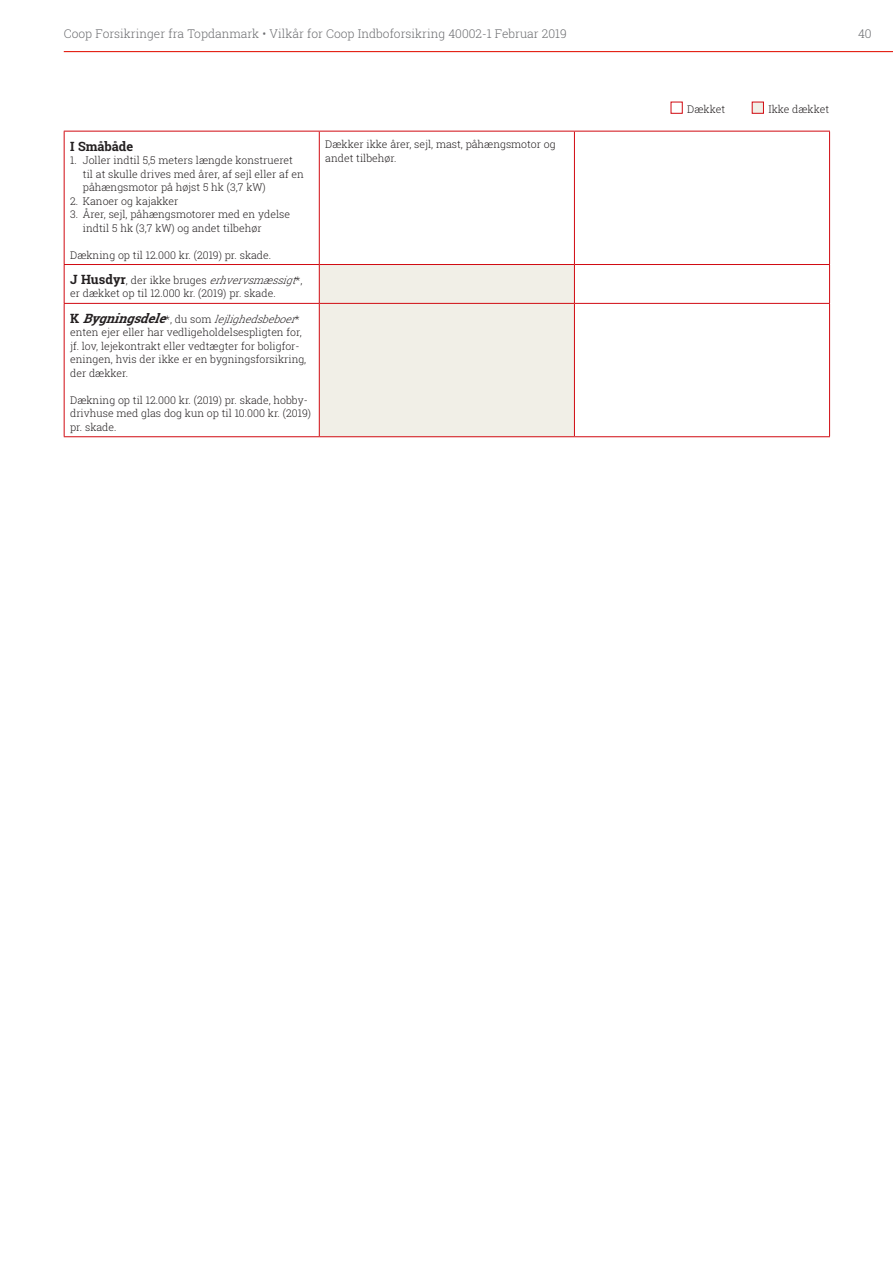
<style>
.page{position:relative;width:893px;height:1263px;background:#fff}
.page>*{position:absolute;margin:0;border:0;box-sizing:border-box;transform-origin:0 0}
.TABEL_brød_fed{font:700 12.75px "Roboto Slab";color:#231f20}
.t1{font:300 12px "Roboto Slab";color:#6c6d70}
.TABEL_brød{font:300 10.5px/13.5px "Roboto Slab";color:#231f20}
.TABEL_brød_pkt_opsti{font:300 10.5px/13.5px "Roboto Slab";color:#231f20}
.s1{font-weight:700;font-size:12.75px}
.s2{font-style:italic}
.s3{font-weight:700;font-style:italic;font-size:12.75px}
</style>
<div class="page">
<div style="left:671px;top:102px;width:12px;height:12px;border:1px solid #d10a11"></div>
<div style="left:752px;top:102px;width:12px;height:12px;background:#f1efe7;border:1px solid #d10a11"></div>
<hr style="left:64px;top:51px;width:829px;height:1px;background:#e41f13">
<div style="left:320px;top:265px;width:254px;height:171px;background:#f1efe7"></div>
<hr style="left:64px;top:131px;width:255px;height:1px;background:#d10a11">
<hr style="left:64px;top:131px;width:1px;height:133px;background:#d10a11">
<hr style="left:319px;top:131px;width:255px;height:1px;background:#d10a11">
<hr style="left:319px;top:131px;width:1px;height:133px;background:#d10a11">
<hr style="left:574px;top:131px;width:256px;height:1px;background:#d10a11">
<hr style="left:574px;top:131px;width:1px;height:133px;background:#d10a11">
<hr style="left:829px;top:131px;width:1px;height:133px;background:#d10a11">
<hr style="left:64px;top:264px;width:255px;height:1px;background:#d10a11">
<hr style="left:64px;top:265px;width:1px;height:38px;background:#d10a11">
<hr style="left:319px;top:264px;width:255px;height:1px;background:#d10a11">
<hr style="left:319px;top:265px;width:1px;height:38px;background:#d10a11">
<hr style="left:574px;top:264px;width:256px;height:1px;background:#d10a11">
<hr style="left:574px;top:265px;width:1px;height:38px;background:#d10a11">
<hr style="left:829px;top:265px;width:1px;height:38px;background:#d10a11">
<hr style="left:64px;top:303px;width:255px;height:1px;background:#d10a11">
<hr style="left:64px;top:304px;width:1px;height:132px;background:#d10a11">
<hr style="left:319px;top:303px;width:255px;height:1px;background:#d10a11">
<hr style="left:319px;top:304px;width:1px;height:132px;background:#d10a11">
<hr style="left:574px;top:303px;width:256px;height:1px;background:#d10a11">
<hr style="left:574px;top:304px;width:1px;height:132px;background:#d10a11">
<hr style="left:829px;top:304px;width:1px;height:132px;background:#d10a11">
<hr style="left:64px;top:436px;width:255px;height:1px;background:#d10a11">
<hr style="left:319px;top:436px;width:255px;height:1px;background:#d10a11">
<hr style="left:574px;top:436px;width:256px;height:1px;background:#d10a11">
<p class="t1" style="left:64px;top:26px;width:505px">Coop Forsikringer fra Topdanmark • Vilkår for Coop Indboforsikring 40002-1 Februar 2019</p>
<p class="t1" style="left:858px;top:26px;width:15px">40</p>
<p class="TABEL_brød_fed" style="left:70px;top:137px;width:64px">I Småbåde</p>
<p class="TABEL_brød_pkt_opsti" style="left:83px;top:153px;width:223px;text-indent:-13px">1. Joller indtil 5,5 meters længde konstrueret til at skulle drives med årer, af sejl eller af en påhængsmotor på højst 5 hk (3,7 kW)</p>
<p class="TABEL_brød_pkt_opsti" style="left:70px;top:194px;width:110px">2. Kanoer og kajakker</p>
<p class="TABEL_brød_pkt_opsti" style="left:83px;top:207px;width:209px;text-indent:-13px">3. Årer, sejl, påhængsmotorer med en ydelse indtil 5 hk (3,7 kW) og andet tilbehør</p>
<p class="TABEL_brød" style="left:70px;top:248px;width:203px">Dækning op til 12.000 kr. (2019) pr. skade.</p>
<p class="TABEL_brød" style="left:70px;top:273px;width:234px"><span class="s1">J Husdyr</span>, der ikke bruges <span class="s2">erhvervsmæssigt</span>*, er dækket op til 12.000 kr. (2019) pr. skade.</p>
<p class="TABEL_brød" style="left:70px;top:312px;width:238px"><span class="s1">K</span> <span class="s3">Bygningsdele</span>* , d u s o m <span class="s2">lejlighedsbeboer</span>* enten ejer eller har vedligeholdelsespligten for, jf. lov, lejekontrakt eller vedtægter for boligfor&shy;eningen, hvis der ikke er en bygningsforsikring, der dækker.</p>
<p class="TABEL_brød" style="left:70px;top:393px;width:242px">Dækning op til 12.000 kr. (2019) pr. skade, hobby&shy;drivhuse med glas dog kun op til 10.000 kr. (2019) pr. skade.</p>
<p class="TABEL_brød" style="left:325px;top:137px;width:232px">Dækker ikke årer, sejl, mast, påhængsmotor og andet tilbehør.</p>
<p class="TABEL_brød" style="left:687px;top:102px;width:39px">Dækket</p>
<p class="TABEL_brød" style="left:768px;top:102px;width:62px">Ikke dækket</p>
</div>
